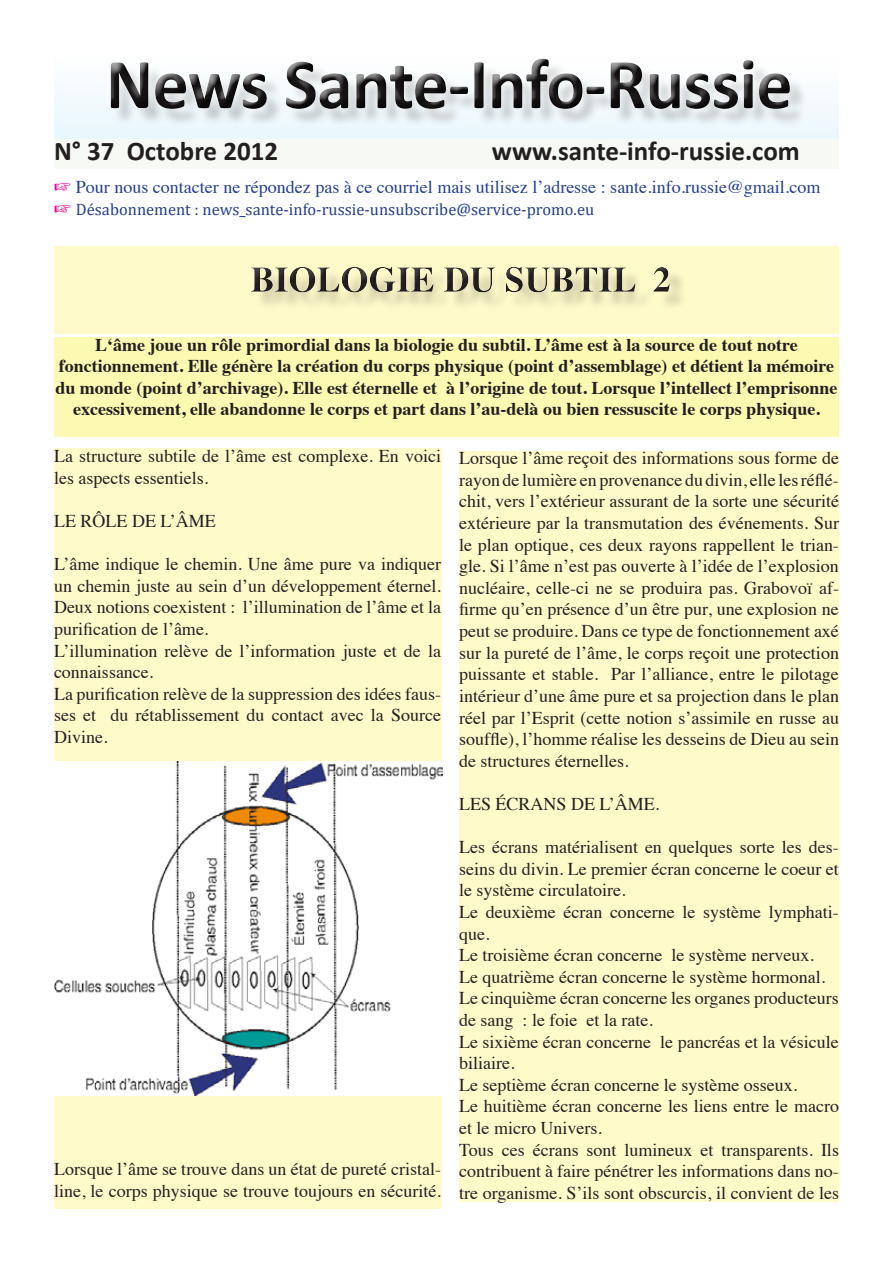
<style>
.page{position:relative;width:893px;height:1263px;background:#fff}
.page>*{position:absolute;margin:0;border:0;box-sizing:border-box;transform-origin:0 0}
.t1{font:700 27px "Calibri";color:#231f20}
.t2{font:18px/21.6px "Times";color:#231f20}
.t3{font:700 18px/21.6px "Times";color:#231f20;text-align:center}
.t4{font:18px "Times";color:#253f8e}
.t5{font:16.5px "Cambria";color:#253f8e}
.s1{color:#ed028c}
</style>
<div class="page">
<div style="left:54px;top:449px;width:387px;height:760px;background:#fffaca"></div>
<div style="left:459px;top:451px;width:380px;height:750px;background:#fffaca"></div>
<div style="left:54px;top:139px;width:785px;height:29px;background:#f7faf4"></div>
<div style="left:54px;top:247px;width:785px;height:87px;background:#fffaca"></div>
<div style="left:54px;top:54px;width:785px;height:84px;background:#f3fafd"></div>
<div style="left:101px;top:49px;width:792px;height:119px;background:#fff;opacity:.75"></div>
<div style="left:70px;top:39px;width:811px;height:96px;background:#231f20;opacity:.75"></div>
<div style="left:253px;top:269px;width:640px;height:85px;background:#231f20;opacity:.26"></div>
<div style="left:125px;top:244px;width:631px;height:64px;background:#eaf7fd;opacity:.75"></div>
<div style="left:54px;top:337px;width:785px;height:100px;background:#fcfab2"></div>
<img style="left:54px;top:761px;width:389px;height:334px">
<h1 class="t1" style="left:54px;top:134px;width:226px">N° 37 Octobre 2012</h1>
<h1 class="t1" style="left:492px;top:134px;width:310px">www.sante-info-russie.com</h1>
<p class="t4" style="left:54px;top:170px;width:768px"><span class="s1">☞</span> Pour nous contacter ne répondez pas à ce courriel mais utilisez l’adresse : sante.info.russie@gmail.com</p>
<p class="t5" style="left:54px;top:200px;width:542px"><span class="s1">☞</span> Désabonnement : news_sante-info-russie-unsubscribe@service-promo.eu</p>
<p class="t3" style="left:55px;top:332px;width:784px">L‘âme joue un rôle primordial dans la biologie du subtil. L’âme est à la source de tout notre fonctionnement. Elle génère la création du corps physique (point d’assemblage) et détient la mémoire du monde (point d’archivage). Elle est éternelle et à l’origine de tout. Lorsque l’intellect l’emprisonne excessivement, elle abandonne le corps et part dans l’au-delà ou bien ressuscite le corps physique.</p>
<p class="t2" style="left:54px;top:444px;width:389px">La structure subtile de l’âme est complexe. En voici les aspects essentiels.</p>
<p class="t2" style="left:54px;top:508px;width:160px">le rôle de l’âme</p>
<p class="t2" style="left:54px;top:552px;width:389px">L’âme indique le chemin. Une âme pure va indiquer un chemin juste au sein d’un développement éternel.<br>Deux notions coexistent : l’illumination de l’âme et la purification de l’âme.<br>L’illumination relève de l’information juste et de la connaissance.<br>La purification relève de la suppression des idées faus&shy;ses et du rétablissement du contact avec la Source Divine.</p>
<p class="t2" style="left:54px;top:1156px;width:388px">Lorsque l’âme se trouve dans un état de pureté cristal&shy;line, le corps physique se trouve toujours en sécurité.</p>
<p class="t2" style="left:459px;top:446px;width:381px;text-align:justify">Lorsque l’âme reçoit des informations sous forme de rayon de lumière en provenance du divin, elle les réflé&shy;chit, vers l’extérieur assurant de la sorte une sécurité extérieure par la transmutation des événements. Sur le plan optique, ces deux rayons rappellent le trian&shy;gle. Si l’âme n’est pas ouverte à l’idée de l’explosion nucléaire, celle-ci ne se produira pas. Grabovoï af&shy;firme qu’en présence d’un être pur, une explosion ne peut se produire. Dans ce type de fonctionnement axé sur la pureté de l’âme, le corps reçoit une protection puissante et stable. Par l’alliance, entre le pilotage intérieur d’une âme pure et sa projection dans le plan réel par l’Esprit (cette notion s’assimile en russe au souffle), l’homme réalise les desseins de Dieu au sein de structures éternelles.</p>
<p class="t2" style="left:459px;top:791px;width:202px">Les écrans de l’âme .</p>
<p class="t2" style="left:459px;top:835px;width:381px">Les écrans matérialisent en quelques sorte les des&shy;seins du divin. Le premier écran concerne le coeur et le système circulatoire.<br>Le deuxième écran concerne le système lymphati&shy;que.<br>Le troisième écran concerne le système nerveux.<br>Le quatrième écran concerne le système hormonal.<br>Le cinquième écran concerne les organes producteurs de sang : le foie et la rate.<br>Le sixième écran concerne le pancréas et la vésicule biliaire.<br>Le septième écran concerne le système osseux.<br>Le huitième écran concerne les liens entre le macro et le micro Univers.<br>Tous ces écrans sont lumineux et transparents. Ils contribuent à faire pénétrer les informations dans no&shy;tre organisme. S’ils sont obscurcis, il convient de les</p>
</div>
